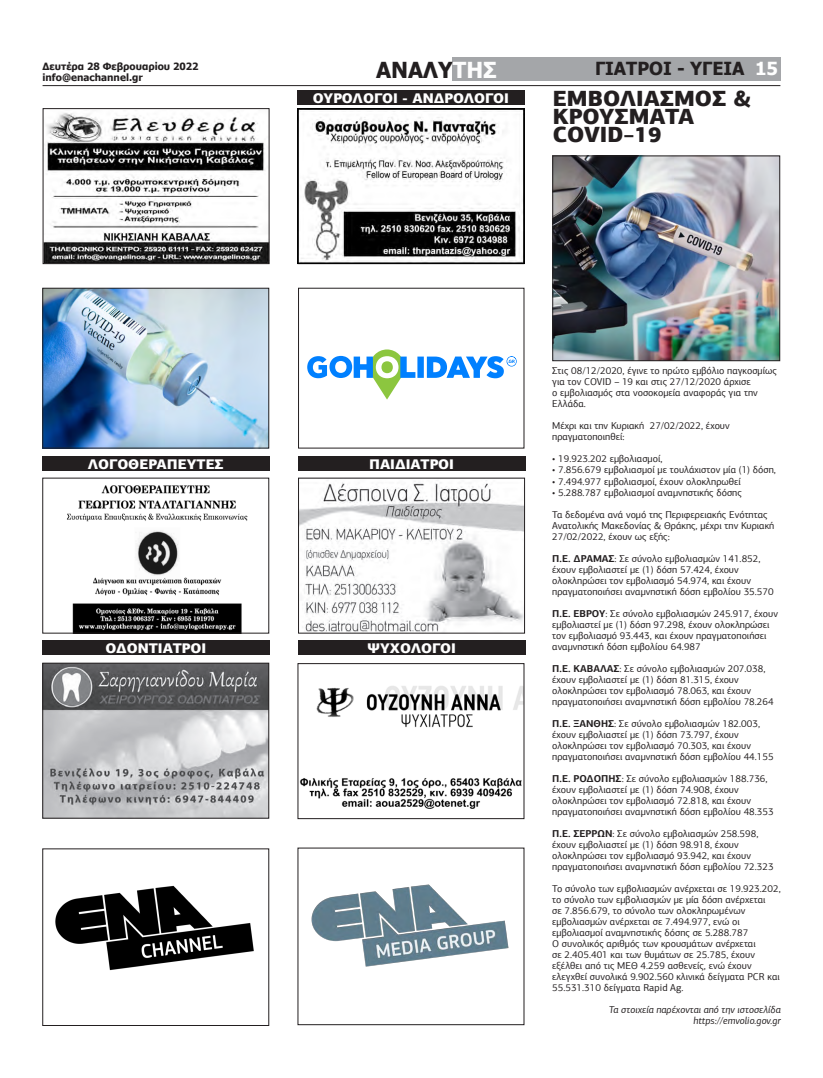
<style>
.page{position:relative;width:823px;height:1078px;background:#fff}
.page>*{position:absolute;margin:0;border:0;box-sizing:border-box;transform-origin:0 0}
.t1{font:900 22px "PF Agora Sans Pro";color:#231f20}
.t2{font:700 22px "Tahoma";color:#231f20}
.t3{font:700 18px "Tahoma";color:#231f20}
.t4{font:700 18px "Tahoma";color:#fff}
.t5{font:900 14px "PF Agora Sans Pro";color:#fff}
.t6{font:10px/11px "PF Agora Sans Pro";color:#231f20}
.t7{font:italic 10px "PF Agora Sans Pro";color:#231f20}
.t8{font:700 10px "Tahoma";color:#231f20}
.s1{color:#fdfdfd}
.s2{font-weight:700}
</style>
<div class="page">
<img style="left:300px;top:480px;width:222px;height:151px">
<div style="left:298px;top:456px;width:226px;height:15px;background:#231f20"></div>
<hr style="left:43px;top:85px;width:737px;height:1px;background:#231f20">
<div style="left:452px;top:57px;width:328px;height:23px;background:#a4a6a9"></div>
<img style="left:67px;top:485px;width:181px;height:146px">
<div style="left:42px;top:477px;width:227px;height:156px;border:1px solid #231f20"></div>
<img style="left:299px;top:111px;width:223px;height:151px">
<div style="left:297px;top:108px;width:227px;height:156px;border:1px solid #000"></div>
<img style="left:55px;top:885px;width:199px;height:86px">
<img style="left:311px;top:884px;width:198px;height:83px">
<img style="left:44px;top:664px;width:223px;height:152px">
<div style="left:42px;top:662px;width:227px;height:156px;border:1px solid #231f20"></div>
<img style="left:45px;top:113px;width:222px;height:149px">
<div style="left:43px;top:108px;width:226px;height:156px;border:1px solid #231f20"></div>
<img style="left:300px;top:686px;width:222px;height:123px">
<div style="left:297px;top:663px;width:227px;height:156px;border:1px solid #231f20"></div>
<div style="left:42px;top:640px;width:227px;height:15px;background:#231f20"></div>
<div style="left:297px;top:91px;width:227px;height:14px;background:#231f20"></div>
<div style="left:298px;top:640px;width:226px;height:15px;background:#231f20"></div>
<img style="left:44px;top:289px;width:223px;height:157px">
<div style="left:42px;top:287px;width:227px;height:161px;border:1px solid #231f20"></div>
<img style="left:554px;top:157px;width:223px;height:202px">
<div style="left:552px;top:155px;width:227px;height:206px;border:1px solid #231f20"></div>
<div style="left:42px;top:456px;width:227px;height:15px;background:#231f20"></div>
<svg style="left:307px;top:349px;width:209px;height:50px"></svg>
<p class="t8" style="left:42px;top:60px;width:157px">Δευτέρα 28 Φεβρουαρίου 2022</p>
<p class="t8" style="left:43px;top:70px;width:102px">info@enachannel.gr</p>
<p class="t2" style="left:376px;top:54px;width:122px">ΑΝΑΛΥ<span class="s1">ΤΗΣ</span></p>
<p class="t3" style="left:594px;top:56px;width:151px">ΓΙΑΤΡΟΙ - ΥΓΕΙΑ</p>
<p class="t4" style="left:754px;top:56px;width:24px">15</p>
<p class="t5" style="left:313px;top:89px;width:197px">ΟΥΡΟΛΟΓΟΙ - ΑΝΔΡΟΛΟΓΟΙ</p>
<p class="t1" style="left:552px;top:84px;width:200px">ΕΜΒΟΛΙΑΣΜΟΣ &amp;</p>
<p class="t1" style="left:552px;top:102px;width:143px">KΡΟΥΣΜΑΤΑ</p>
<p class="t1" style="left:552px;top:120px;width:110px">COVID–19</p>
<p class="t5" style="left:88px;top:455px;width:137px">ΛΟΓΟΘΕΡΑΠΕΥΤΕΣ</p>
<p class="t5" style="left:105px;top:639px;width:102px">ΟΔΟΝΤΙΑΤΡΟΙ</p>
<p class="t5" style="left:369px;top:455px;width:86px">ΠΑΙΔΙΑΤΡΟΙ</p>
<p class="t5" style="left:367px;top:639px;width:90px">ΨΥΧΟΛΟΓΟΙ</p>
<p class="t6" style="left:552px;top:365px;width:226px">Στις 08/12/2020, έγινε το πρώτο εμβόλιο παγκοσμίως για τον COVID – 19 και στις 27/12/2020 άρχισε<br>ο εμβολιασμός στα νοσοκομεία αναφοράς για την Ελλάδα.</p>
<p class="t6" style="left:552px;top:420px;width:179px">Μέχρι και την Κυριακή 27/02/2022, έχουν πραγματοποιηθεί:</p>
<p class="t6" style="left:552px;top:453px;width:112px">• 19.923.202 εμβολιασμοί,</p>
<p class="t6" style="left:552px;top:464px;width:225px">• 7.856.679 εμβολιασμοί με τουλάχιστον μία (1) δόση,</p>
<p class="t6" style="left:552px;top:475px;width:190px">• 7.494.977 εμβολιασμοί, έχουν ολοκληρωθεί</p>
<p class="t6" style="left:552px;top:486px;width:191px">• 5.288.787 εμβολιασμοί αναμνηστικής δόσης</p>
<p class="t6" style="left:552px;top:508px;width:223px">Τα δεδομένα ανά νομό της Περιφερειακής Ενότητας<br>Ανατολικής Μακεδονίας &amp; Θράκης, μέχρι την Κυριακή<br>27/02/2022, έχουν ως εξής:</p>
<p class="t6" style="left:552px;top:552px;width:223px"><span class="s2">Π.Ε. ΔΡΑΜΑΣ</span>: Σε σύνολο εμβολιασμών 141.852, έχουν εμβολιαστεί με (1) δόση 57.424, έχουν ολοκληρώσει τον εμβολιασμό 54.974, και έχουν πραγματοποιήσει αναμνηστική δόση εμβολίου 35.570</p>
<p class="t6" style="left:552px;top:607px;width:227px"><span class="s2">Π.Ε. ΕΒΡΟΥ</span>: Σε σύνολο εμβολιασμών 245.917, έχουν εμβολιαστεί με (1) δόση 97.298, έχουν ολοκληρώσει τον εμβολιασμό 93.443, και έχουν πραγματοποιήσει αναμνηστική δόση εμβολίου 64.987</p>
<p class="t6" style="left:552px;top:662px;width:223px"><span class="s2">Π.Ε. ΚΑΒΑΛΑΣ</span>: Σε σύνολο εμβολιασμών 207.038, έχουν εμβολιαστεί με (1) δόση 81.315, έχουν ολοκληρώσει τον εμβολιασμό 78.063, και έχουν πραγματοποιήσει αναμνηστική δόση εμβολίου 78.264</p>
<p class="t6" style="left:552px;top:717px;width:223px"><span class="s2">Π.Ε. ΞΑΝΘΗΣ</span>: Σε σύνολο εμβολιασμών 182.003, έχουν εμβολιαστεί με (1) δόση 73.797, έχουν ολοκληρώσει τον εμβολιασμό 70.303, και έχουν πραγματοποιήσει αναμνηστική δόση εμβολίου 44.155</p>
<p class="t6" style="left:552px;top:772px;width:223px"><span class="s2">Π.Ε. ΡΟΔΟΠΗΣ</span>: Σε σύνολο εμβολιασμών 188.736, έχουν εμβολιαστεί με (1) δόση 74.908, έχουν ολοκληρώσει τον εμβολιασμό 72.818, και έχουν πραγματοποιήσει αναμνηστική δόση εμβολίου 48.353</p>
<p class="t6" style="left:552px;top:827px;width:223px"><span class="s2">Π.Ε. ΣΕΡΡΩΝ</span>: Σε σύνολο εμβολιασμών 258.598, έχουν εμβολιαστεί με (1) δόση 98.918, έχουν ολοκληρώσει τον εμβολιασμό 93.942, και έχουν πραγματοποιήσει αναμνηστική δόση εμβολίου 72.323</p>
<p class="t6" style="left:552px;top:882px;width:230px">Το σύνολο των εμβολιασμών ανέρχεται σε 19.923.202, το σύνολο των εμβολιασμών με μία δόση ανέρχεται<br>σε 7.856.679, το σύνολο των ολοκληρωμένων εμβολιασμών ανέρχεται σε 7.494.977, ενώ οι εμβολιασμοί αναμνηστικής δόσης σε 5.288.787</p>
<p class="t6" style="left:552px;top:937px;width:229px">Ο συνολικός αριθμός των κρουσμάτων ανέρχεται<br>σε 2.405.401 και των θυμάτων σε 25.785, έχουν εξέλθει από τις ΜΕΘ 4.259 ασθενείς, ενώ έχουν ελεγχθεί συνολικά 9.902.560 κλινικά δείγματα PCR και 55.531.310 δείγματα Rapid Ag.</p>
<p class="t7" style="left:608px;top:1003px;width:173px">Τα στοιχεία παρέχονται από την ιστοσελίδα</p>
<p class="t7" style="left:693px;top:1014px;width:89px">https://emvolio.gov.gr</p>
</div>
